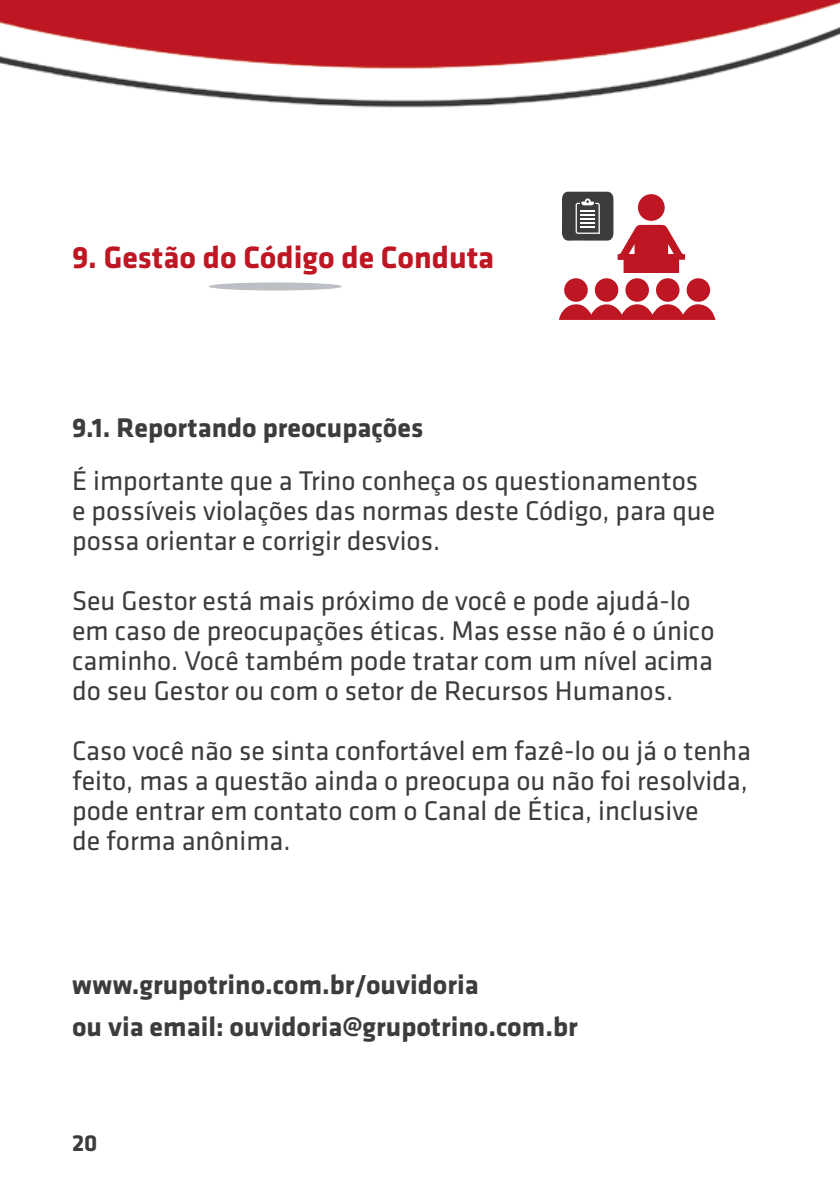
<style>
.page{position:relative;width:840px;height:1191px;background:#fff}
.page>*{position:absolute;margin:0;border:0;box-sizing:border-box;transform-origin:0 0}
.t1{font:700 32px "Klavika";color:#be1622}
.t2{font:28px/30px "Klavika";color:#3c3c3b}
.t3{font:700 28px/42px "Klavika";color:#3c3c3b}
.t4{font:700 24px "Klavika";color:#3c3c3b}
</style>
<div class="page">
<img style="left:0;top:0;width:839px;height:108px">
<svg style="left:559px;top:301px;width:156px;height:19px"></svg>
<div style="left:563px;top:278px;width:24px;height:24px;background:#be1622;border-radius:50%"></div>
<div style="left:686px;top:278px;width:23px;height:24px;background:#be1622;border-radius:50%"></div>
<div style="left:655px;top:278px;width:24px;height:24px;background:#be1622;border-radius:50%"></div>
<div style="left:594px;top:278px;width:24px;height:24px;background:#be1622;border-radius:50%"></div>
<div style="left:625px;top:278px;width:23px;height:24px;background:#be1622;border-radius:50%"></div>
<svg style="left:562px;top:192px;width:122px;height:81px"></svg>
<div style="left:208px;top:282px;width:134px;height:8px;background:#bcbfc4;border-radius:50%"></div>
<p class="t1" style="left:72px;top:240px;width:423px">9. Gestão do Código de Conduta</p>
<p class="t3" style="left:72px;top:407px;width:352px">9.1. Reportando preocupações</p>
<p class="t2" style="left:72px;top:466px;width:644px">É importante que a Trino conheça os questionamentos e possíveis violações das normas deste Código, para que possa orientar e corrigir desvios.</p>
<p class="t2" style="left:72px;top:586px;width:643px">Seu Gestor está mais próximo de você e pode ajudá-lo em caso de preocupações éticas. Mas esse não é o único caminho. Você também pode tratar com um nível acima do seu Gestor ou com o setor de Recursos Humanos.</p>
<p class="t2" style="left:72px;top:736px;width:680px">Caso você não se sinta confortável em fazê-lo ou já o tenha feito, mas a questão ainda o preocupa ou não foi resolvida, pode entrar em contato com o Canal de Ética, inclusive<br>de forma anônima.</p>
<p class="t3" style="left:72px;top:964px;width:507px">www.grupotrino.com.br/ouvidoria<br>ou via email: ouvidoria@grupotrino.com.br</p>
<p class="t4" style="left:72px;top:1129px;width:27px">20</p>
</div>
